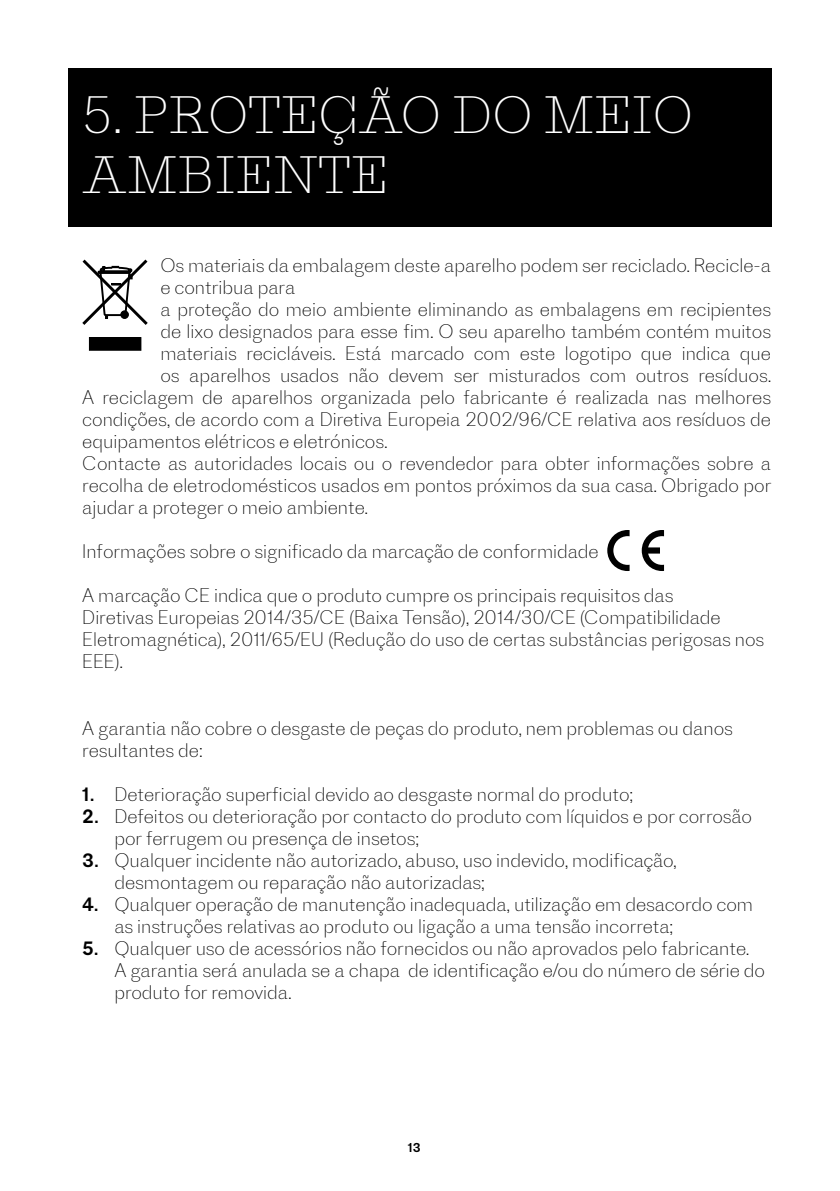
<style>
.page{position:relative;width:840px;height:1191px;background:#fff}
.page>*{position:absolute;margin:0;border:0;box-sizing:border-box;transform-origin:0 0}
.t1{font:200 48px/60px "Proto Slab";letter-spacing:.01em;color:#fff}
.t2{font:200 18px/22px "Proto Grotesk";color:#000}
.t3{font:12px "Proto Grotesk";color:#000}
.s1{font-weight:400}
</style>
<div class="page">
<svg style="left:607px;top:530px;width:56px;height:41px"></svg>
<div style="left:89px;top:337px;width:52px;height:13px;background:#000"></div>
<svg style="left:82px;top:259px;width:66px;height:66px"></svg>
<div style="left:68px;top:68px;width:703px;height:158px;background:#000"></div>
<h1 class="t1" style="left:82px;top:84px;width:611px">5. PROTEÇÃO DO MEIO<br>AMBIENTE</h1>
<p class="t2" style="left:160px;top:254px;width:612px">Os materiais da embalagem deste aparelho podem ser reciclado. Recicle-a</p>
<p class="t2" style="left:160px;top:276px;width:136px">e contribua para</p>
<p class="t2" style="left:160px;top:298px;width:612px">a proteção do meio ambiente eliminando as embalagens em recipientes</p>
<p class="t2" style="left:160px;top:320px;width:612px">de lixo designados para esse fim. O seu aparelho também contém muitos</p>
<p class="t2" style="left:160px;top:342px;width:612px">materiais recicláveis. Está marcado com este logotipo que indica que</p>
<p class="t2" style="left:160px;top:364px;width:612px">os aparelhos usados não devem ser misturados com outros resíduos.</p>
<p class="t2" style="left:82px;top:386px;width:690px">A reciclagem de aparelhos organizada pelo fabricante é realizada nas melhores</p>
<p class="t2" style="left:82px;top:408px;width:689px">condições, de acordo com a Diretiva Europeia 2002/96/CE relativa aos resíduos de</p>
<p class="t2" style="left:82px;top:430px;width:307px">equipamentos elétricos e eletrónicos.</p>
<p class="t2" style="left:82px;top:452px;width:690px">Contacte as autoridades locais ou o revendedor para obter informações sobre a</p>
<p class="t2" style="left:82px;top:474px;width:690px">recolha de eletrodomésticos usados em pontos próximos da sua casa. Obrigado por</p>
<p class="t2" style="left:82px;top:496px;width:287px">ajudar a proteger o meio ambiente.</p>
<p class="t2" style="left:82px;top:540px;width:517px">Informações sobre o significado da marcação de conformidade</p>
<p class="t2" style="left:82px;top:584px;width:683px">A marcação CE indica que o produto cumpre os principais requisitos das<br>Diretivas Europeias 2014/35/CE (Baixa Tensão), 2014/30/CE (Compatibilidade Eletromagnética), 2011/65/EU (Redução do uso de certas substâncias perigosas nos EEE).</p>
<p class="t2" style="left:82px;top:716px;width:651px">A garantia não cobre o desgaste de peças do produto, nem problemas ou danos resultantes de:</p>
<p class="t2" style="left:82px;top:782px;width:552px"><span class="s1">1.</span> Deterioração superficial devido ao desgaste normal do produto;</p>
<p class="t2" style="left:114px;top:804px;width:638px;text-indent:-32px"><span class="s1">2.</span> Defeitos ou deterioração por contacto do produto com líquidos e por corrosão por ferrugem ou presença de insetos;</p>
<p class="t2" style="left:114px;top:848px;width:564px;text-indent:-32px"><span class="s1">3.</span> Qualquer incidente não autorizado, abuso, uso indevido, modificação, desmontagem ou reparação não autorizadas;</p>
<p class="t2" style="left:114px;top:892px;width:640px;text-indent:-32px"><span class="s1">4.</span> Qualquer operação de manutenção inadequada, utilização em desacordo com as instruções relativas ao produto ou ligação a uma tensão incorreta;</p>
<p class="t2" style="left:114px;top:936px;width:652px;text-indent:-32px"><span class="s1">5.</span> Qualquer uso de acessórios não fornecidos ou não aprovados pelo fabricante.<br>A garantia será anulada se a chapa de identificação e/ou do número de série do produto for removida.</p>
<p class="t3" style="left:407px;top:1138px;width:14px">13</p>
</div>
